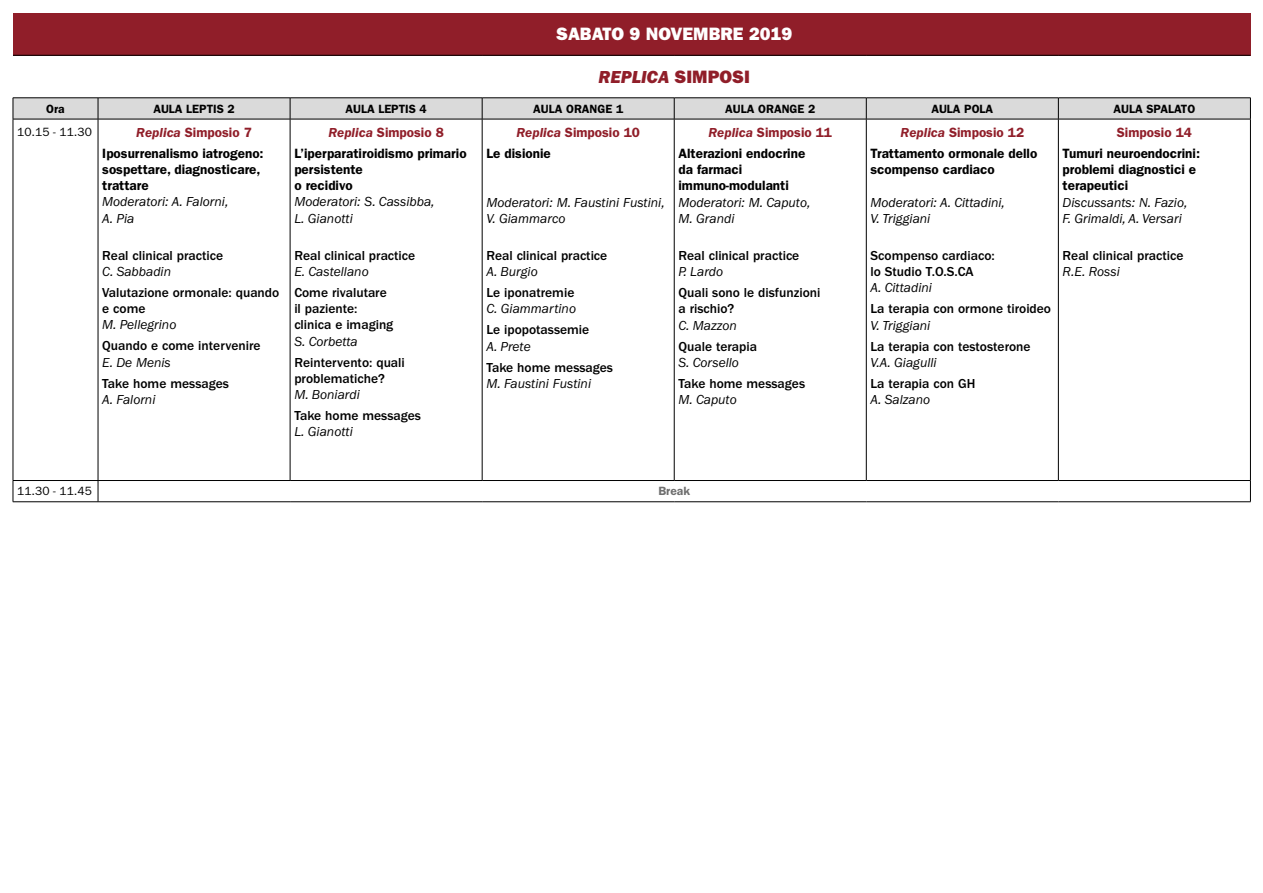
<style>
.page{position:relative;width:1263px;height:893px;background:#fff}
.page>*{position:absolute;margin:0;border:0;box-sizing:border-box;transform-origin:0 0}
.t1{font:18px "ITC Franklin Gothic Std Hvy";color:#fff}
.t2{font:18px "ITC Franklin Gothic Std Hvy It";color:#901e29}
.t3{font:500 13.5px/16.2px "ITC Franklin Gothic Std";color:#000}
.t4{font:italic 13.5px/16.2px "ITC Franklin Gothic Std";color:#000}
.t5{font:600 13.5px/16.2px "ITC Franklin Gothic Std";color:#000}
.t6{font:600 13.5px/21px "ITC Franklin Gothic Std";color:#901e29}
.t7{font:600 12px "ITC Franklin Gothic Std";color:#000}
.t8{font:12px "ITC Franklin Gothic Std";color:#000}
.t9{font:600 12px "ITC Franklin Gothic Std";color:#6f6f6f}
.s1{font-family:"ITC Franklin Gothic Std Hvy"}
.s2{font-style:italic;color:#901e29}
.s3{color:#901e29}
.s4{font-style:italic}
.s5{color:#000}
</style>
<div class="page">
<div style="left:13px;top:13px;width:1237px;height:42px;background:#901e29"></div>
<hr style="left:13px;top:119px;width:85px;height:1px;background:#000">
<hr style="left:98px;top:119px;width:192px;height:1px;background:#000">
<hr style="left:290px;top:119px;width:192px;height:1px;background:#000">
<hr style="left:482px;top:119px;width:192px;height:1px;background:#000">
<hr style="left:674px;top:119px;width:192px;height:1px;background:#000">
<hr style="left:866px;top:119px;width:192px;height:1px;background:#000">
<hr style="left:1058px;top:119px;width:193px;height:1px;background:#000">
<hr style="left:13px;top:480px;width:85px;height:1px;background:#000">
<hr style="left:98px;top:480px;width:192px;height:1px;background:#000">
<hr style="left:290px;top:480px;width:192px;height:1px;background:#000">
<hr style="left:482px;top:480px;width:192px;height:1px;background:#000">
<hr style="left:674px;top:480px;width:192px;height:1px;background:#000">
<hr style="left:866px;top:480px;width:192px;height:1px;background:#000">
<hr style="left:1058px;top:480px;width:193px;height:1px;background:#000">
<svg style="left:13px;top:98px;width:1238px;height:21px;background:#d3d3d3"></svg>
<hr style="left:13px;top:119px;width:1px;height:361px;background:#000">
<hr style="left:98px;top:119px;width:1px;height:361px;background:#000">
<hr style="left:290px;top:119px;width:1px;height:361px;background:#000">
<hr style="left:482px;top:119px;width:1px;height:361px;background:#000">
<hr style="left:674px;top:119px;width:1px;height:361px;background:#000">
<hr style="left:866px;top:119px;width:1px;height:361px;background:#000">
<hr style="left:1058px;top:119px;width:1px;height:361px;background:#000">
<hr style="left:1250px;top:119px;width:1px;height:361px;background:#000">
<svg style="left:13px;top:481px;width:1px;height:20px"></svg>
<svg style="left:98px;top:481px;width:1px;height:20px"></svg>
<svg style="left:1250px;top:481px;width:1px;height:20px"></svg>
<hr style="left:13px;top:55px;width:85px;height:1px;background:#000">
<hr style="left:98px;top:55px;width:192px;height:1px;background:#000">
<hr style="left:290px;top:55px;width:192px;height:1px;background:#000">
<hr style="left:482px;top:55px;width:192px;height:1px;background:#000">
<hr style="left:674px;top:55px;width:192px;height:1px;background:#000">
<hr style="left:866px;top:55px;width:192px;height:1px;background:#000">
<hr style="left:1058px;top:55px;width:192px;height:1px;background:#000">
<hr style="left:98px;top:98px;width:192px;height:1px;background:#000">
<hr style="left:290px;top:98px;width:192px;height:1px;background:#000">
<hr style="left:482px;top:98px;width:192px;height:1px;background:#000">
<hr style="left:674px;top:98px;width:192px;height:1px;background:#000">
<hr style="left:13px;top:501px;width:85px;height:1px;background:#000">
<hr style="left:98px;top:501px;width:192px;height:1px;background:#000">
<hr style="left:290px;top:501px;width:192px;height:1px;background:#000">
<hr style="left:482px;top:501px;width:192px;height:1px;background:#000">
<hr style="left:674px;top:501px;width:192px;height:1px;background:#000">
<hr style="left:866px;top:501px;width:192px;height:1px;background:#000">
<hr style="left:1058px;top:501px;width:193px;height:1px;background:#000">
<h1 class="t1" style="left:556px;top:23px;width:238px">SABATO 9 NOVEMBRE 2019</h1>
<h1 class="t2" style="left:599px;top:66px;width:153px">REPLICA <span class="s1">SIMPOSI</span></h1>
<p class="t7" style="left:46px;top:101px;width:20px">Ora</p>
<p class="t7" style="left:153px;top:101px;width:83px">AULA LEPTIS 2</p>
<p class="t7" style="left:345px;top:101px;width:83px">AULA LEPTIS 4</p>
<p class="t7" style="left:533px;top:101px;width:91px">AULA ORANGE 1</p>
<p class="t7" style="left:725px;top:101px;width:91px">AULA ORANGE 2</p>
<p class="t7" style="left:931px;top:101px;width:63px">AULA POLA</p>
<p class="t7" style="left:1113px;top:101px;width:83px">AULA SPALATO</p>
<p class="t8" style="left:17px;top:125px;width:76px">10.15 - 11.30</p>
<p class="t5" style="left:102px;top:122px;width:163px;line-height:21px;text-indent:34px"><span class="s2">Replica</span> <span class="s3">Simposio 7<br></span>Iposurrenalismo iatrogeno:</p>
<p class="t5" style="left:102px;top:161px;width:160px">sospettare, diagnosticare, trattare</p>
<p class="t4" style="left:102px;top:194px;width:128px">Moderatori: A. Falorni,<br>A. Pia</p>
<p class="t3" style="left:102px;top:247px;width:122px">Real clinical practice</p>
<p class="t4" style="left:102px;top:264px;width:70px">C. Sabbadin</p>
<p class="t3" style="left:102px;top:285px;width:179px">Valutazione ormonale: quando e come</p>
<p class="t4" style="left:102px;top:317px;width:76px">M. Pellegrino</p>
<p class="t3" style="left:102px;top:338px;width:160px">Quando e come intervenire</p>
<p class="t4" style="left:102px;top:354px;width:70px">E. De Menis</p>
<p class="t3" style="left:102px;top:375px;width:128px">Take home messages</p>
<p class="t4" style="left:102px;top:391px;width:55px">A. Falorni</p>
<p class="t5" style="left:294px;top:122px;width:174px;line-height:21px;text-indent:34px"><span class="s2">Replica</span> <span class="s3">Simposio 8<br></span>L’iperparatiroidismo primario</p>
<p class="t5" style="left:294px;top:161px;width:70px">persistente o recidivo</p>
<p class="t4" style="left:294px;top:194px;width:142px">Moderatori: S. Cassibba,<br>L. Gianotti</p>
<p class="t3" style="left:294px;top:247px;width:122px">Real clinical practice</p>
<p class="t4" style="left:294px;top:264px;width:76px">E. Castellano</p>
<p class="t3" style="left:294px;top:285px;width:100px">Come rivalutare il paziente: clinica e imaging</p>
<p class="t4" style="left:294px;top:333px;width:65px">S. Corbetta</p>
<p class="t3" style="left:294px;top:354px;width:112px">Reintervento: quali problematiche?</p>
<p class="t4" style="left:294px;top:387px;width:67px">M. Boniardi</p>
<p class="t3" style="left:294px;top:408px;width:128px">Take home messages</p>
<p class="t4" style="left:294px;top:424px;width:60px">L. Gianotti</p>
<p class="t6" style="left:486px;top:122px;width:155px;text-indent:30px"><span class="s4">Replica</span> Simposio 10<br><span class="s5">Le disionie</span></p>
<p class="t4" style="left:486px;top:194px;width:180px">Moderatori: M. Faustini Fustini,<br>V. Giammarco</p>
<p class="t3" style="left:486px;top:247px;width:122px">Real clinical practice</p>
<p class="t4" style="left:486px;top:264px;width:53px">A. Burgio</p>
<p class="t3" style="left:486px;top:285px;width:90px">Le iponatremie</p>
<p class="t4" style="left:486px;top:301px;width:91px">C. Giammartino</p>
<p class="t3" style="left:486px;top:322px;width:104px">Le ipopotassemie</p>
<p class="t4" style="left:486px;top:338px;width:46px">A. Prete</p>
<p class="t3" style="left:486px;top:359px;width:128px">Take home messages</p>
<p class="t4" style="left:486px;top:375px;width:106px">M. Faustini Fustini</p>
<p class="t5" style="left:678px;top:122px;width:155px;line-height:21px;text-indent:30px"><span class="s2">Replica</span> <span class="s3">Simposio 11<br></span>Alterazioni endocrine</p>
<p class="t5" style="left:678px;top:161px;width:112px">da farmaci immuno-modulanti</p>
<p class="t4" style="left:678px;top:194px;width:134px">Moderatori: M. Caputo,<br>M. Grandi</p>
<p class="t3" style="left:678px;top:247px;width:122px">Real clinical practice</p>
<p class="t4" style="left:678px;top:264px;width:46px">P. Lardo</p>
<p class="t3" style="left:678px;top:285px;width:143px">Quali sono le disfunzioni a rischio?</p>
<p class="t4" style="left:678px;top:317px;width:60px">C. Mazzon</p>
<p class="t3" style="left:678px;top:338px;width:80px">Quale terapia</p>
<p class="t4" style="left:678px;top:354px;width:62px">S. Corsello</p>
<p class="t3" style="left:678px;top:375px;width:128px">Take home messages</p>
<p class="t4" style="left:678px;top:392px;width:60px">M. Caputo</p>
<p class="t5" style="left:870px;top:122px;width:168px;line-height:21px;text-indent:30px"><span class="s2">Replica</span> <span class="s3">Simposio 12<br></span>Trattamento ormonale dello</p>
<p class="t5" style="left:870px;top:161px;width:126px">scompenso cardiaco</p>
<p class="t4" style="left:870px;top:194px;width:136px">Moderatori: A. Cittadini,<br>V. Triggiani</p>
<p class="t3" style="left:870px;top:248px;width:126px">Scompenso cardiaco: lo Studio T.O.S.CA</p>
<p class="t4" style="left:870px;top:280px;width:63px">A. Cittadini</p>
<p class="t3" style="left:870px;top:301px;width:182px">La terapia con ormone tiroideo</p>
<p class="t4" style="left:870px;top:317px;width:61px">V. Triggiani</p>
<p class="t3" style="left:870px;top:338px;width:162px">La terapia con testosterone</p>
<p class="t4" style="left:870px;top:354px;width:68px">V.A. Giagulli</p>
<p class="t3" style="left:870px;top:375px;width:106px">La terapia con GH</p>
<p class="t4" style="left:870px;top:392px;width:61px">A. Salzano</p>
<p class="t6" style="left:1117px;top:122px;width:77px">Simposio 14</p>
<p class="t5" style="left:1062px;top:145px;width:139px">Tumuri neuroendocrini: problemi diagnostici e terapeutici</p>
<p class="t4" style="left:1062px;top:194px;width:126px">Discussants: N. Fazio,<br>F. Grimaldi, A. Versari</p>
<p class="t3" style="left:1062px;top:248px;width:122px">Real clinical practice</p>
<p class="t4" style="left:1062px;top:264px;width:59px">R.E. Rossi</p>
<p class="t8" style="left:17px;top:484px;width:76px">11.30 - 11.45</p>
<p class="t9" style="left:658px;top:484px;width:33px">Break</p>
</div>
